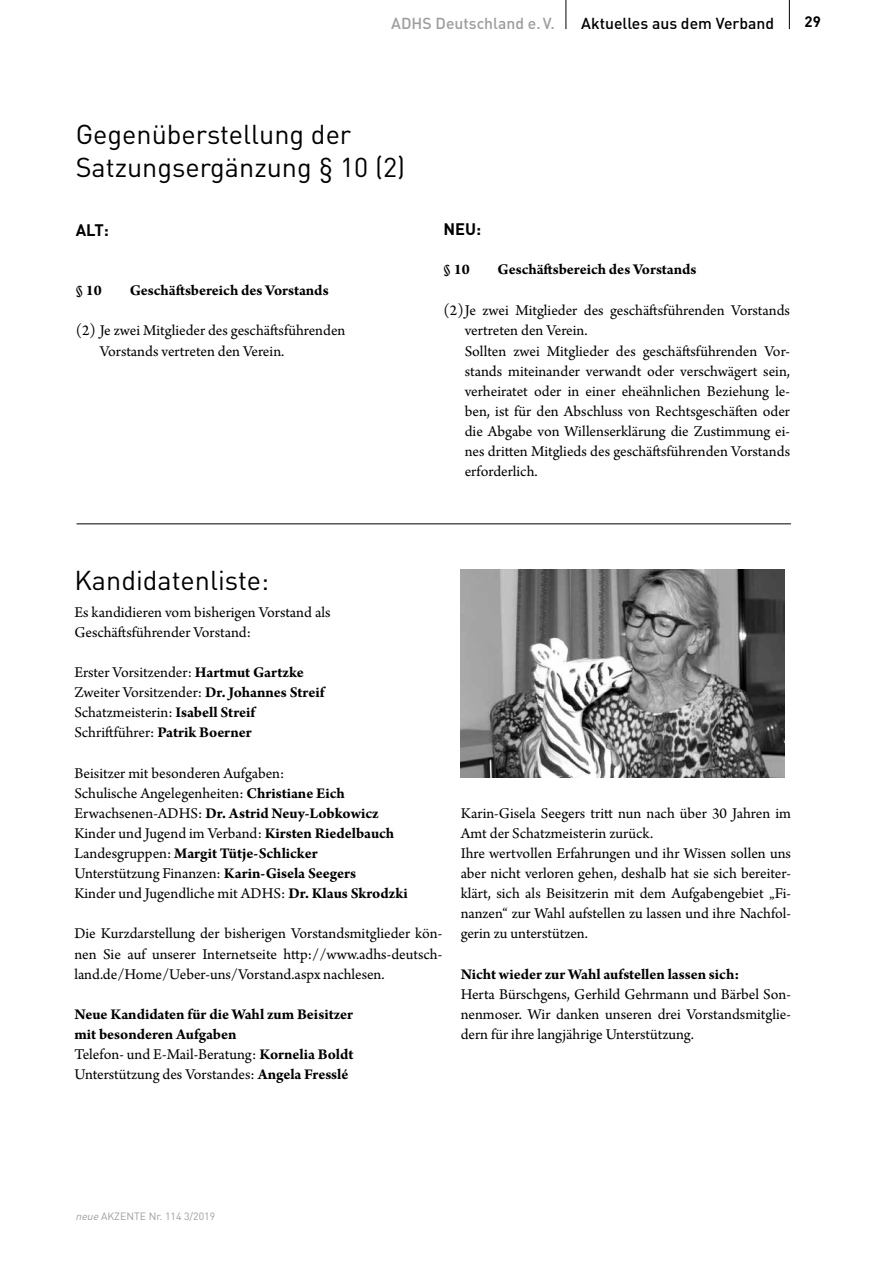
<style>
.page{position:relative;width:893px;height:1263px;background:#fff}
.page>*{position:absolute;margin:0;border:0;box-sizing:border-box;transform-origin:0 0}
.t1{font:27px/33px "DIN Pro";color:#000}
.t2{font:700 16.5px "DIN Pro";color:#000}
.t3{font:15.75px/20.1px "Arno Pro";color:#000}
.t4{font:700 15.75px/20.1px "Arno Pro";letter-spacing:-.005em;color:#000}
.t5{font:500 15.75px "DIN";color:#000}
.t6{font:500 15.75px "DIN";color:#9d9d9c}
.t7{font:700 15px "DIN Pro";color:#000}
.t8{font:10.5px "DIN Pro";color:#9d9d9c}
.s1{font-weight:700}
.s2{font-weight:400}
.s3{font-style:italic}
</style>
<div class="page">
<svg style="left:789px;top:0;width:1px;height:29px"></svg>
<svg style="left:566px;top:0;width:1px;height:29px"></svg>
<img style="left:461px;top:570px;width:323px;height:208px">
<hr style="left:77px;top:523px;width:714px;height:1px;background:#000">
<p class="t6" style="left:391px;top:13px;width:165px">ADHS Deutschland e.V.</p>
<p class="t5" style="left:581px;top:13px;width:194px">Aktuelles aus dem Verband</p>
<p class="t7" style="left:804px;top:12px;width:18px">29</p>
<h1 class="t1" style="left:76px;top:116px;width:331px">Gegenüberstellung der<br>Satzungsergänzung § 10 (2)</h1>
<p class="t2" style="left:76px;top:219px;width:35px">ALT:</p>
<p class="t4" style="left:76px;top:281px;width:28px">§ 10</p>
<p class="t4" style="left:130px;top:281px;width:201px">Geschäftsbereich des Vorstands</p>
<p class="t3" style="left:100px;top:321px;width:247px;text-indent:-24px">(2) Je zwei Mitglieder des geschäftsführenden<br>Vorstands vertreten den Verein.</p>
<p class="t2" style="left:443px;top:218px;width:39px">NEU:</p>
<p class="t4" style="left:443px;top:260px;width:28px">§ 10</p>
<p class="t4" style="left:497px;top:260px;width:201px">Geschäftsbereich des Vorstands</p>
<p class="t3" style="left:465px;top:301px;width:327px;text-indent:-21px">(2)Je zwei Mitglieder des geschäftsführenden Vorstands vertreten den Verein.<br>Sollten zwei Mitglieder des geschäftsführenden Vor&shy;stands miteinander verwandt oder verschwägert sein, verheiratet oder in einer eheähnlichen Beziehung le&shy;ben, ist für den Abschluss von Rechtsgeschäften oder die Abgabe von Willenserklärung die Zustimmung ei&shy;nes dritten Mitglieds des geschäftsführenden Vorstands erforderlich.</p>
<h1 class="t1" style="left:74px;top:562px;width:196px">Kandidatenliste:</h1>
<p class="t3" style="left:74px;top:603px;width:258px">Es kandidieren vom bisherigen Vorstand als<br>Geschäftsführender Vorstand:</p>
<p class="t3" style="left:74px;top:663px;width:252px">Erster Vorsitzender: <span class="s1">Hartmut Gartzke </span>Zweiter Vorsitzender: <span class="s1">Dr. Johannes Streif </span>Schatzmeisterin: <span class="s1">Isabell Streif </span>Schriftführer: <span class="s1">Patrik Boerner</span></p>
<p class="t3" style="left:74px;top:764px;width:335px">Beisitzer mit besonderen Aufgaben:<br>Schulische Angelegenheiten: <span class="s1">Christiane Eich </span>Erwachsenen-ADHS: <span class="s1">Dr. Astrid Neuy-Lobkowicz </span>Kinder und Jugend im Verband: <span class="s1">Kirsten Riedelbauch </span>Landesgruppen: <span class="s1">Margit Tütje-Schlicker<br></span>Unterstützung Finanzen: <span class="s1">Karin-Gisela Seegers<br></span>Kinder und Jugendliche mit ADHS: <span class="s1">Dr. Klaus Skrodzki</span></p>
<p class="t3" style="left:74px;top:924px;width:369px;text-align:justify">Die Kurzdarstellung der bisherigen Vorstandsmitglieder kön&shy;nen Sie auf unserer Internetseite http://www.adhs-deutsch&shy;land.de/Home/Ueber-uns/Vorstand.aspx nachlesen.</p>
<p class="t4" style="left:74px;top:1005px;width:281px">Neue Kandidaten für die Wahl zum Beisitzer mit besonderen Aufgaben<br><span class="s2">Telefon- und E-Mail-Beratung:</span> Kornelia Boldt <span class="s2">Unterstützung des Vorstandes:</span> Angela Fresslé</p>
<p class="t3" style="left:461px;top:804px;width:332px">Karin-Gisela Seegers tritt nun nach über 30 Jahren im Amt der Schatzmeisterin zurück.<br>Ihre wertvollen Erfahrungen und ihr Wissen sollen uns aber nicht verloren gehen, deshalb hat sie sich bereiter&shy;klärt, sich als Beisitzerin mit dem Aufgabengebiet „Fi&shy;nanzen“ zur Wahl aufstellen zu lassen und ihre Nachfol&shy;gerin zu unterstützen.</p>
<p class="t4" style="left:461px;top:965px;width:280px">Nicht wieder zur Wahl aufstellen lassen sich:</p>
<p class="t3" style="left:461px;top:985px;width:332px;text-align:justify">Herta Bürschgens, Gerhild Gehrmann und Bärbel Son&shy;nenmoser. Wir danken unseren drei Vorstandsmitglie&shy;dern für ihre langjährige Unterstützung.</p>
<p class="t8" style="left:75px;top:1209px;width:141px"><span class="s3">neue</span>AKZENTE Nr. 114 3/2019</p>
</div>
